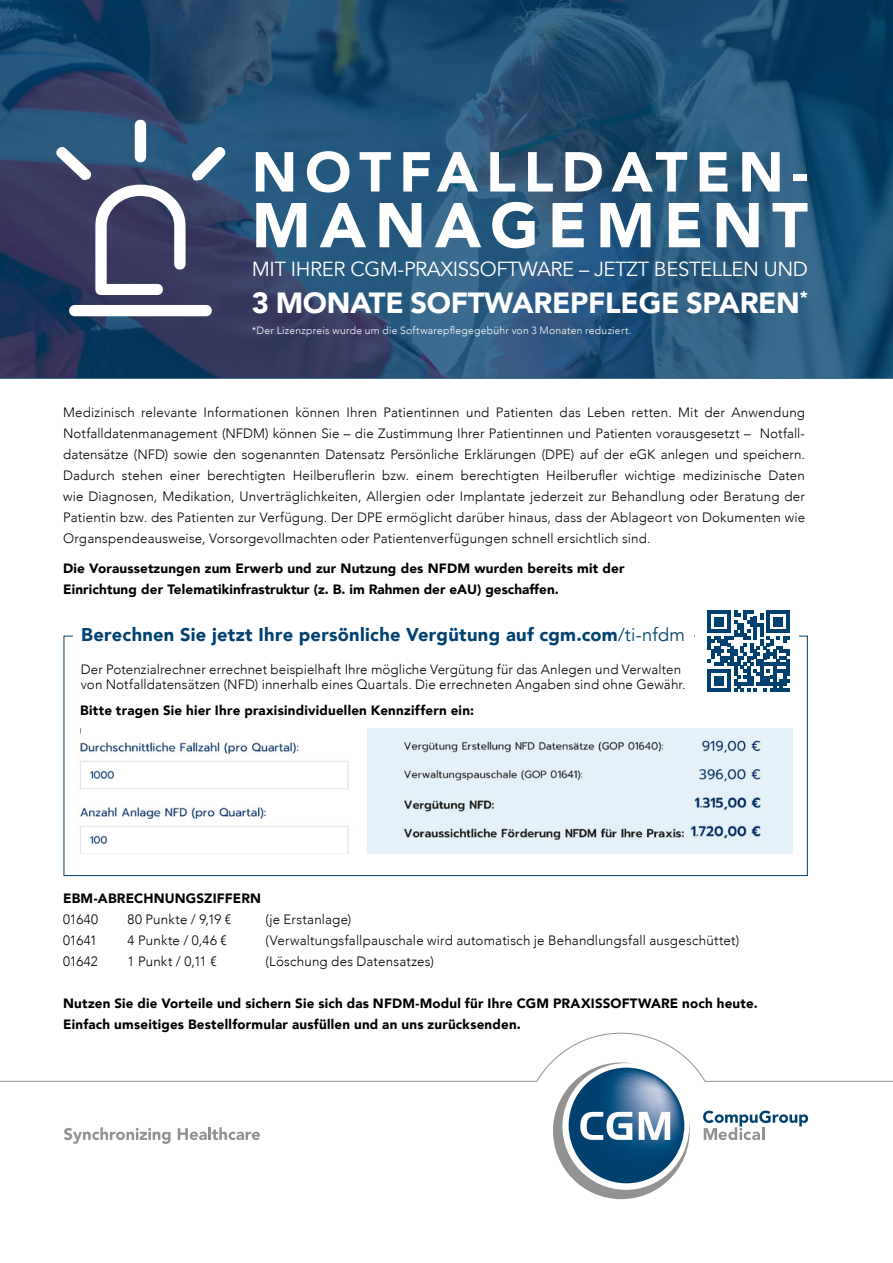
<style>
.page{position:relative;width:893px;height:1263px;background:#fff}
.page>*{position:absolute;margin:0;border:0;box-sizing:border-box;transform-origin:0 0}
.t1{font:900 62.55px "Avenir";letter-spacing:.145em;color:#fff}
.t2{font:900 55.65px "Avenir";letter-spacing:.14em;color:#fff}
.t3{font:900 29.1px "Avenir";letter-spacing:-.01em;color:#fff}
.t4{font:20.4px "Avenir";letter-spacing:-.02em;color:#fff}
.t5{font:900 18.45px "Avenir";letter-spacing:.015em;color:#004170}
.t6{font:300 13.5px/21px "Avenir";letter-spacing:.01em;color:#000;text-align:justify}
.t7{font:900 13.5px/21px "Avenir";letter-spacing:.015em;color:#000}
.t8{font:300 10.5px "Avenir";letter-spacing:.025em;color:#fff}
.s1{font-weight:400}
</style>
<div class="page">
<svg style="left:0;top:0;width:893px;height:378px;background:#234e73"></svg>
<svg style="left:57px;top:118px;width:172px;height:200px"></svg>
<svg style="left:0;top:1032px;width:893px;height:168px"></svg>
<svg style="left:708px;top:610px;width:81px;height:82px"></svg>
<img style="left:80px;top:728px;width:712px;height:125px">
<div style="left:81px;top:705px;width:280px;height:33px;background:#fff"></div>
<h2 class="t2" style="left:252px;top:124px;width:558px">NOTFALLDATEN-</h2>
<h1 class="t1" style="left:252px;top:172px;width:558px">MANAGEMENT</h1>
<h3 class="t4" style="left:252px;top:257px;width:558px">MIT IHRER CGM-PRAXISSOFTWARE – JETZT BESTELLEN UND</h3>
<h3 class="t3" style="left:252px;top:278px;width:558px">3 MONATE SOFTWAREPFLEGE SPAREN<sup>*</sup></h3>
<p class="t8" style="left:252px;top:324px;width:381px">*Der Lizenzpreis wurde um die Softwarepflegegebühr von 3 Monaten reduziert.</p>
<p class="t6" style="left:63px;top:402px;width:743px">Medizinisch relevante Informationen können Ihren Patientinnen und Patienten das Leben retten. Mit der Anwendung Notfalldatenmanagement (NFDM) können Sie – die Zustimmung Ihrer Patientinnen und Patienten vorausgesetzt – Notfall&shy;datensätze (NFD) sowie den sogenannten Datensatz Persönliche Erklärungen (DPE) auf der eGK anlegen und speichern.<br>Dadurch stehen einer berechtigten Heilberuflerin bzw. einem berechtigten Heilberufler wichtige medizinische Daten wie Diagnosen, Medikation, Unverträglichkeiten, Allergien oder Implantate jederzeit zur Behandlung oder Beratung der Patientin bzw. des Patienten zur Verfügung. Der DPE ermöglicht darüber hinaus, dass der Ablageort von Dokumenten wie Organspendeausweise, Vorsorgevollmachten oder Patientenverfügungen schnell ersichtlich sind.</p>
<p class="t7" style="left:63px;top:557px;width:563px">Die Voraussetzungen zum Erwerb und zur Nutzung des NFDM wurden bereits mit der<br>Einrichtung der Telematikinfrastruktur (z. B. im Rahmen der eAU) geschaffen.</p>
<h3 class="t5" style="left:81px;top:618px;width:605px">Berechnen Sie jetzt Ihre persönliche Vergütung auf cgm.com<span class="s1">/ti-nfdm</span></h3>
<p class="t6" style="left:81px;top:662px;width:606px;line-height:15px">Der Potenzialrechner errechnet beispielhaft Ihre mögliche Vergütung für das Anlegen und Verwalten von Notfalldatensätzen (NFD) innerhalb eines Quartals. Die errechneten Angaben sind ohne Gewähr.</p>
<p class="t7" style="left:80px;top:700px;width:395px">Bitte tragen Sie hier Ihre praxisindividuellen Kennziffern ein:</p>
<p class="t7" style="left:63px;top:887px;width:199px">EBM-ABRECHNUNGSZIFFERN</p>
<p class="t6" style="left:63px;top:909px;width:37px">01640</p>
<p class="t6" style="left:128px;top:909px;width:105px">80 Punkte / 9,19 €</p>
<p class="t6" style="left:266px;top:909px;width:87px">(je Erstanlage)</p>
<p class="t6" style="left:63px;top:930px;width:36px">01641</p>
<p class="t6" style="left:128px;top:930px;width:101px">4 Punkte / 0,46 €</p>
<p class="t6" style="left:266px;top:930px;width:475px">(Verwaltungsfallpauschale wird automatisch je Behandlungsfall ausgeschüttet)</p>
<p class="t6" style="left:63px;top:951px;width:36px">01642</p>
<p class="t6" style="left:128px;top:951px;width:91px">1 Punkt / 0,11 €</p>
<p class="t6" style="left:266px;top:951px;width:170px">(Löschung des Datensatzes)</p>
<p class="t7" style="left:63px;top:992px;width:696px">Nutzen Sie die Vorteile und sichern Sie sich das NFDM-Modul für Ihre CGM PRAXISSOFTWARE noch heute.<br>Einfach umseitiges Bestellformular ausfüllen und an uns zurücksenden.</p>
</div>
